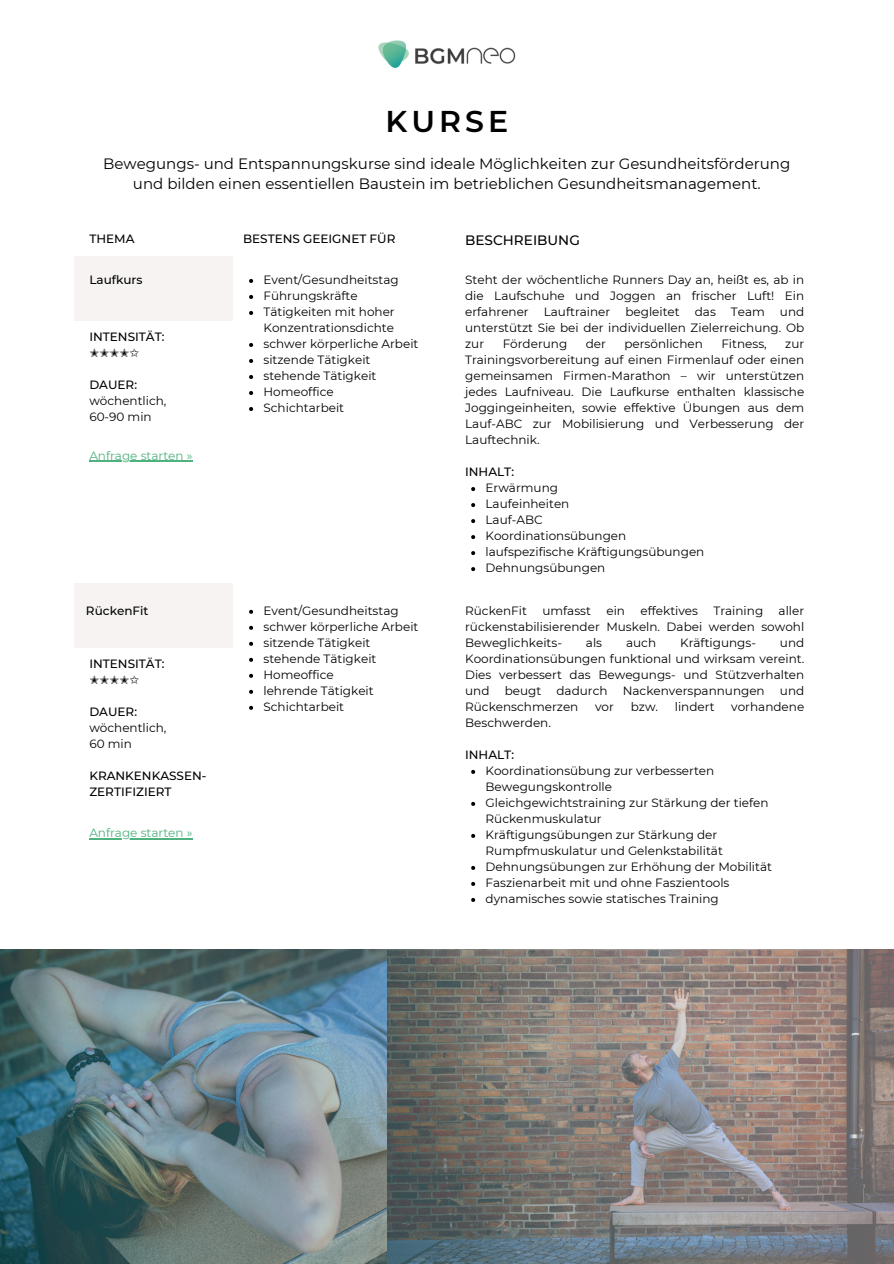
<style>
.page{position:relative;width:894px;height:1264px;background:#fff}
.page>*{position:absolute;margin:0;border:0;box-sizing:border-box;transform-origin:0 0}
.t1{font:600 30px "Montserrat";letter-spacing:.135em;color:#000}
.t2{font:15px/20.2px "Montserrat";color:#000;text-align:center}
.t3{font:500 13.65px "Montserrat";color:#000}
.t4{font:12px/16px "Montserrat";color:#000}
.t5{font:500 12px/16px "Montserrat";color:#000}
.t6{font:12px "Montserrat";color:#4fb17e}
.t7{font:12px "Free Serif";color:#000}
</style>
<div class="page">
<img style="left:378px;top:40px;width:138px;height:29px">
<div style="left:74px;top:257px;width:159px;height:64px;background:#f7f3f3"></div>
<svg style="left:471px;top:487px;width:4px;height:4px"></svg>
<svg style="left:471px;top:503px;width:4px;height:4px"></svg>
<svg style="left:471px;top:519px;width:4px;height:4px"></svg>
<svg style="left:471px;top:535px;width:4px;height:4px"></svg>
<svg style="left:471px;top:551px;width:4px;height:4px"></svg>
<svg style="left:471px;top:567px;width:4px;height:4px"></svg>
<div style="left:74px;top:583px;width:159px;height:64px;background:#f7f3f3"></div>
<hr style="left:89px;top:461px;width:103px;height:1px;background:#4fb17e">
<svg style="left:249px;top:279px;width:4px;height:4px"></svg>
<svg style="left:249px;top:295px;width:4px;height:4px"></svg>
<svg style="left:249px;top:311px;width:4px;height:4px"></svg>
<svg style="left:249px;top:343px;width:4px;height:4px"></svg>
<svg style="left:249px;top:359px;width:4px;height:4px"></svg>
<svg style="left:249px;top:375px;width:4px;height:4px"></svg>
<svg style="left:249px;top:391px;width:4px;height:4px"></svg>
<svg style="left:249px;top:407px;width:4px;height:4px"></svg>
<hr style="left:89px;top:838px;width:103px;height:1px;background:#4fb17e">
<svg style="left:249px;top:609px;width:4px;height:4px"></svg>
<svg style="left:249px;top:625px;width:4px;height:4px"></svg>
<svg style="left:249px;top:641px;width:4px;height:4px"></svg>
<svg style="left:249px;top:657px;width:4px;height:4px"></svg>
<svg style="left:249px;top:673px;width:4px;height:4px"></svg>
<svg style="left:249px;top:689px;width:4px;height:4px"></svg>
<svg style="left:249px;top:705px;width:4px;height:4px"></svg>
<svg style="left:471px;top:769px;width:4px;height:4px"></svg>
<svg style="left:471px;top:801px;width:4px;height:4px"></svg>
<svg style="left:471px;top:833px;width:4px;height:4px"></svg>
<svg style="left:471px;top:865px;width:4px;height:4px"></svg>
<svg style="left:471px;top:882px;width:4px;height:3px"></svg>
<svg style="left:471px;top:898px;width:4px;height:3px"></svg>
<img style="left:0;top:949px;width:893px;height:314px">
<h1 class="t1" style="left:385px;top:103px;width:124px">KURSE</h1>
<p class="t2" style="left:103px;top:154px;width:688px">Bewegungs- und Entspannungskurse sind ideale Möglichkeiten zur Gesundheitsförderung und bilden einen essentiellen Baustein im betrieblichen Gesundheitsmanagement.</p>
<p class="t5" style="left:89px;top:231px;width:47px">THEMA</p>
<p class="t5" style="left:243px;top:231px;width:154px">BESTENS GEEIGNET FÜR</p>
<p class="t3" style="left:465px;top:231px;width:116px">BESCHREIBUNG</p>
<p class="t5" style="left:89px;top:271px;width:55px">Laufkurs</p>
<p class="t4" style="left:263px;top:271px;width:156px">Event/Gesundheitstag<br>Führungskräfte<br>Tätigkeiten mit hoher<br>Konzentrationsdichte schwer körperliche Arbeit sitzende Tätigkeit stehende Tätigkeit<br>Homeoffice<br>Schichtarbeit</p>
<p class="t5" style="left:89px;top:329px;width:77px">INTENSITÄT:</p>
<p class="t7" style="left:89px;top:346px;width:51px">✭✭✭✭✩</p>
<p class="t5" style="left:89px;top:377px;width:49px">DAUER:</p>
<p class="t4" style="left:89px;top:393px;width:79px">wöchentlich,<br>60-90 min</p>
<p class="t6" style="left:89px;top:448px;width:105px">Anfrage starten »</p>
<p class="t4" style="left:465px;top:271px;width:340px;text-align:justify">Steht der wöchentliche Runners Day an, heißt es, ab in die Laufschuhe und Joggen an frischer Luft! Ein erfahrener</p>
<p class="t4" style="left:543px;top:303px;width:68px">Lauftrainer</p>
<p class="t4" style="left:625px;top:303px;width:56px">begleitet</p>
<p class="t4" style="left:694px;top:303px;width:23px">das</p>
<p class="t4" style="left:730px;top:303px;width:35px">Team</p>
<p class="t4" style="left:465px;top:303px;width:340px;text-align:justify;text-indent:314px">und unterstützt Sie bei der individuellen Zielerreichung. Ob zur</p>
<p class="t4" style="left:502px;top:335px;width:66px">Förderung</p>
<p class="t4" style="left:585px;top:335px;width:22px">der</p>
<p class="t4" style="left:624px;top:335px;width:80px">persönlichen</p>
<p class="t4" style="left:721px;top:335px;width:47px">Fitness,</p>
<p class="t4" style="left:465px;top:335px;width:340px;text-align:justify;text-indent:320px">zur Trainingsvorbereitung auf einen Firmenlauf oder einen gemeinsamen Firmen-Marathon – wir unterstützen jedes Laufniveau. Die Laufkurse enthalten klassische Joggingeinheiten, sowie effektive Übungen aus dem Lauf-ABC zur Mobilisierung und Verbesserung der Lauftechnik.</p>
<p class="t5" style="left:465px;top:463px;width:50px">INHALT:</p>
<p class="t4" style="left:485px;top:479px;width:220px">Erwärmung<br>Laufeinheiten<br>Lauf-ABC<br>Koordinationsübungen laufspezifische Kräftigungsübungen<br>Dehnungsübungen</p>
<p class="t5" style="left:86px;top:602px;width:64px">RückenFit</p>
<p class="t5" style="left:89px;top:655px;width:77px">INTENSITÄT:</p>
<p class="t7" style="left:89px;top:673px;width:51px">✭✭✭✭✩</p>
<p class="t5" style="left:89px;top:703px;width:49px">DAUER:</p>
<p class="t4" style="left:89px;top:719px;width:79px">wöchentlich,<br>60 min</p>
<p class="t5" style="left:89px;top:767px;width:118px">KRANKENKASSEN-<br>ZERTIFIZIERT</p>
<p class="t6" style="left:89px;top:825px;width:105px">Anfrage starten »</p>
<p class="t4" style="left:263px;top:602px;width:156px">Event/Gesundheitstag schwer körperliche Arbeit sitzende Tätigkeit stehende Tätigkeit<br>Homeoffice<br>lehrende Tätigkeit<br>Schichtarbeit</p>
<p class="t4" style="left:465px;top:602px;width:63px">RückenFit</p>
<p class="t4" style="left:542px;top:602px;width:50px">umfasst</p>
<p class="t4" style="left:606px;top:602px;width:20px">ein</p>
<p class="t4" style="left:640px;top:602px;width:59px">effektives</p>
<p class="t4" style="left:713px;top:602px;width:51px">Training</p>
<p class="t4" style="left:465px;top:602px;width:340px;text-align:justify;text-indent:313px">aller rückenstabilisierender Muskeln. Dabei werden sowohl Beweglichkeits-</p>
<p class="t4" style="left:585px;top:634px;width:18px">als</p>
<p class="t4" style="left:626px;top:634px;width:32px">auch</p>
<p class="t4" style="left:680px;top:634px;width:77px">Kräftigungs-</p>
<p class="t4" style="left:465px;top:634px;width:340px;text-align:justify;text-indent:314px">und Koordinationsübungen funktional und wirksam vereint.<br>Dies verbessert das Bewegungs- und Stützverhalten und</p>
<p class="t4" style="left:504px;top:682px;width:38px">beugt</p>
<p class="t4" style="left:556px;top:682px;width:53px">dadurch</p>
<p class="t4" style="left:622px;top:682px;width:143px">Nackenverspannungen</p>
<p class="t4" style="left:779px;top:682px;width:26px">und</p>
<p class="t4" style="left:465px;top:698px;width:115px">Rückenschmerzen</p>
<p class="t4" style="left:595px;top:698px;width:20px">vor</p>
<p class="t4" style="left:630px;top:698px;width:29px">bzw.</p>
<p class="t4" style="left:674px;top:698px;width:41px">lindert</p>
<p class="t4" style="left:731px;top:698px;width:74px">vorhandene</p>
<p class="t4" style="left:465px;top:714px;width:87px">Beschwerden.</p>
<p class="t5" style="left:465px;top:746px;width:50px">INHALT:</p>
<p class="t4" style="left:485px;top:762px;width:288px">Koordinationsübung zur verbesserten Bewegungskontrolle<br>Gleichgewichtstraining zur Stärkung der tiefen Rückenmuskulatur<br>Kräftigungsübungen zur Stärkung der Rumpfmuskulatur und Gelenkstabilität Dehnungsübungen zur Erhöhung der Mobilität Faszienarbeit mit und ohne Faszientools dynamisches sowie statisches Training</p>
</div>
